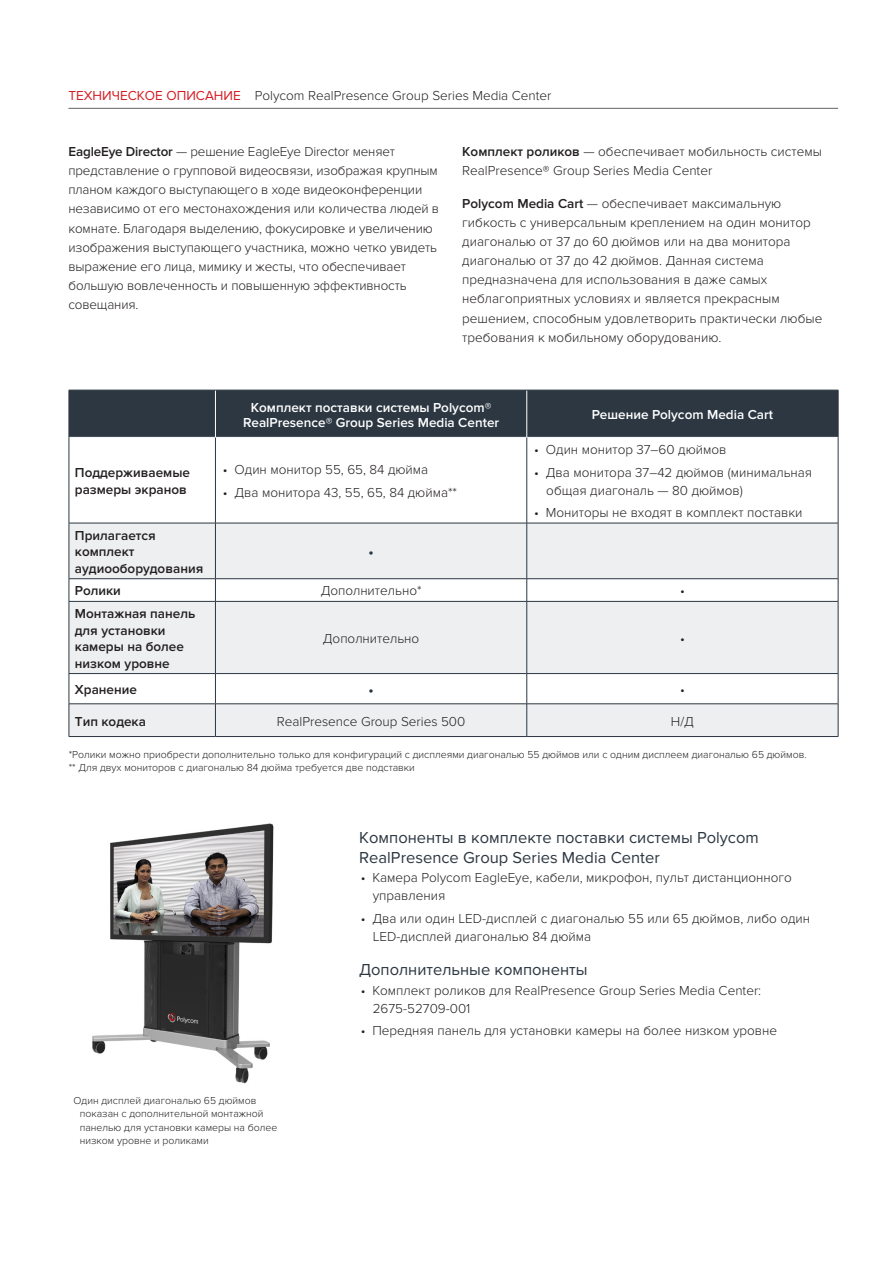
<style>
.page{position:relative;width:893px;height:1263px;background:#fff}
.page>*{position:absolute;margin:0;border:0;box-sizing:border-box;transform-origin:0 0}
.DS_-_Subhead_Level_1{font:16.5px/19.5px "Proxima Nova";color:#2c3742}
.Table_Bullet_Point{font:300 16.5px "Proxima Nova";color:#2c3742}
.Body_Copy_Text{font:300 13.5px/19.2px "Proxima Nova";color:#231f20}
.Table_Body_Copy{font:600 13.5px/16.5px "Proxima Nova";color:#231f20}
.Table_Header{font:600 13.5px/15px "Proxima Nova";color:#fff;text-align:center}
.Table_Body_Copy-2{font:300 13.5px "Proxima Nova";color:#231f20}
.Footnotes_References{font:300 10.5px/13.5px "Proxima Nova";color:#231f20}
.s1{font-weight:400;color:#d41b21}
.s2{font-weight:600}
</style>
<div class="page">
<hr style="left:68px;top:108px;width:770px;height:1px;background:#636366">
<div style="left:70px;top:391px;width:768px;height:46px;background:#2c3742"></div>
<svg style="left:70px;top:524px;width:768px;height:212px;fill:#edeff0"></svg>
<hr style="left:215px;top:390px;width:1px;height:47px;background:#fff">
<hr style="left:526px;top:390px;width:1px;height:47px;background:#fff">
<hr style="left:69px;top:390px;width:1px;height:47px;background:#2c3742">
<hr style="left:838px;top:390px;width:1px;height:47px;background:#2c3742">
<hr style="left:69px;top:437px;width:1px;height:86px;background:#2c3742">
<hr style="left:215px;top:438px;width:1px;height:85px;background:#2c3742">
<hr style="left:526px;top:438px;width:1px;height:85px;background:#2c3742">
<hr style="left:838px;top:437px;width:1px;height:86px;background:#2c3742">
<hr style="left:69px;top:523px;width:1px;height:55px;background:#2c3742">
<svg style="left:69px;top:579px;width:1px;height:22px"></svg>
<hr style="left:69px;top:602px;width:1px;height:71px;background:#2c3742">
<hr style="left:69px;top:674px;width:1px;height:30px;background:#2c3742">
<hr style="left:69px;top:704px;width:1px;height:32px;background:#2c3742">
<hr style="left:215px;top:523px;width:1px;height:55px;background:#2c3742">
<hr style="left:526px;top:523px;width:1px;height:55px;background:#2c3742">
<hr style="left:838px;top:523px;width:1px;height:55px;background:#2c3742">
<svg style="left:215px;top:579px;width:1px;height:22px"></svg>
<svg style="left:526px;top:579px;width:1px;height:22px"></svg>
<svg style="left:838px;top:579px;width:1px;height:22px"></svg>
<hr style="left:215px;top:602px;width:1px;height:71px;background:#2c3742">
<hr style="left:526px;top:602px;width:1px;height:71px;background:#2c3742">
<hr style="left:838px;top:602px;width:1px;height:71px;background:#2c3742">
<hr style="left:215px;top:674px;width:1px;height:30px;background:#2c3742">
<hr style="left:526px;top:674px;width:1px;height:30px;background:#2c3742">
<hr style="left:838px;top:674px;width:1px;height:30px;background:#2c3742">
<hr style="left:215px;top:704px;width:1px;height:32px;background:#2c3742">
<hr style="left:526px;top:704px;width:1px;height:32px;background:#2c3742">
<hr style="left:838px;top:704px;width:1px;height:32px;background:#2c3742">
<hr style="left:69px;top:523px;width:146px;height:1px;background:#2c3742">
<hr style="left:215px;top:523px;width:312px;height:1px;background:#2c3742">
<hr style="left:527px;top:523px;width:311px;height:1px;background:#2c3742">
<hr style="left:69px;top:578px;width:146px;height:1px;background:#2c3742">
<hr style="left:215px;top:578px;width:312px;height:1px;background:#2c3742">
<hr style="left:527px;top:578px;width:311px;height:1px;background:#2c3742">
<hr style="left:69px;top:601px;width:146px;height:1px;background:#2c3742">
<hr style="left:215px;top:601px;width:312px;height:1px;background:#2c3742">
<hr style="left:527px;top:601px;width:311px;height:1px;background:#2c3742">
<hr style="left:69px;top:673px;width:146px;height:1px;background:#2c3742">
<hr style="left:215px;top:673px;width:312px;height:1px;background:#2c3742">
<hr style="left:527px;top:673px;width:311px;height:1px;background:#2c3742">
<hr style="left:69px;top:703px;width:146px;height:1px;background:#2c3742">
<hr style="left:215px;top:703px;width:312px;height:1px;background:#2c3742">
<hr style="left:527px;top:703px;width:311px;height:1px;background:#2c3742">
<hr style="left:69px;top:736px;width:146px;height:1px;background:#2c3742">
<hr style="left:215px;top:736px;width:312px;height:1px;background:#2c3742">
<hr style="left:527px;top:736px;width:311px;height:1px;background:#2c3742">
<hr style="left:69px;top:390px;width:146px;height:1px;background:#2c3742">
<hr style="left:215px;top:390px;width:312px;height:1px;background:#2c3742">
<hr style="left:527px;top:390px;width:311px;height:1px;background:#2c3742">
<img style="left:92px;top:823px;width:182px;height:261px">
<p class="Body_Copy_Text" style="left:68px;top:87px;width:484px"><span class="s1">ТЕХНИЧЕСКОЕ ОПИСАНИЕ</span> Polycom RealPresence Group Series Media Center</p>
<p class="Body_Copy_Text" style="left:68px;top:142px;width:372px"><span class="s2">EagleEye Director</span> — решение EagleEye Director меняет представление о групповой видеосвязи, изображая крупным планом каждого выступающего в ходе видеоконференции независимо от его местонахождения или количества людей в комнате. Благодаря выделению, фокусировке и увеличению изображения выступающего участника, можно четко увидеть выражение его лица, мимику и жесты, что обеспечивает большую вовлеченность и повышенную эффективность совещания.</p>
<p class="Body_Copy_Text" style="left:462px;top:142px;width:361px"><span class="s2">Комплект роликов</span> — обеспечивает мобильность системы<br>RealPresence® Group Series Media Center</p>
<p class="Body_Copy_Text" style="left:462px;top:194px;width:362px"><span class="s2">Polycom Media Cart</span> — обеспечивает максимальную гибкость с универсальным креплением на один монитор диагональю от 37 до 60 дюймов или на два монитора диагональю от 37 до 42 дюймов. Данная система предназначена для использования в даже самых неблагоприятных условиях и является прекрасным решением, способным удовлетворить практически любые требования к мобильному оборудованию.</p>
<p class="Table_Header" style="left:243px;top:400px;width:258px">Комплект поставки системы Polycom®<br>RealPresence® Group Series Media Center</p>
<p class="Table_Header" style="left:592px;top:407px;width:183px">Решение Polycom Media Cart</p>
<p class="Table_Body_Copy" style="left:75px;top:465px;width:117px">Поддерживаемые размеры экранов</p>
<p class="Body_Copy_Text" style="left:223px;top:460px;width:207px">• Один монитор 55, 65, 84 дюйма</p>
<p class="Body_Copy_Text" style="left:223px;top:483px;width:236px">• Два монитора 43, 55, 65, 84 дюйма**</p>
<p class="Table_Body_Copy" style="left:75px;top:527px;width:130px">Прилагается комплект аудиооборудования</p>
<p class="Table_Bullet_Point" style="left:368px;top:542px;width:7px">•</p>
<p class="Body_Copy_Text" style="left:534px;top:440px;width:194px">• Один монитор 37–60 дюймов</p>
<p class="Body_Copy_Text" style="left:546px;top:463px;width:267px;line-height:18px;text-indent:-12px">• Два монитора 37–42 дюймов (минимальная общая диагональ — 80 дюймов)</p>
<p class="Body_Copy_Text" style="left:534px;top:503px;width:270px">• Мониторы не входят в комплект поставки</p>
<p class="Table_Body_Copy" style="left:75px;top:583px;width:48px">Ролики</p>
<p class="Table_Body_Copy-2" style="left:321px;top:583px;width:102px">Дополнительно*</p>
<p class="Body_Copy_Text" style="left:680px;top:581px;width:6px">•</p>
<p class="Table_Body_Copy" style="left:75px;top:605px;width:122px">Монтажная панель для установки камеры на более низком уровне</p>
<p class="Table_Body_Copy-2" style="left:323px;top:630px;width:98px">Дополнительно</p>
<p class="Body_Copy_Text" style="left:680px;top:629px;width:6px">•</p>
<p class="Table_Body_Copy" style="left:75px;top:681px;width:64px">Хранение</p>
<p class="Table_Bullet_Point" style="left:368px;top:680px;width:7px">•</p>
<p class="Body_Copy_Text" style="left:680px;top:680px;width:6px">•</p>
<p class="Table_Body_Copy" style="left:75px;top:713px;width:72px">Тип кодека</p>
<p class="Body_Copy_Text" style="left:277px;top:711px;width:190px">RealPresence Group Series 500</p>
<p class="Body_Copy_Text" style="left:671px;top:711px;width:24px">Н/Д</p>
<p class="Footnotes_References" style="left:69px;top:748px;width:739px">*Ролики можно приобрести дополнительно только для конфигураций с дисплеями диагональю 55 дюймов или с одним дисплеем диагональю 65 дюймов.</p>
<p class="Footnotes_References" style="left:69px;top:761px;width:348px">** Для двух мониторов с диагональю 84 дюйма требуется две подставки</p>
<p class="Footnotes_References" style="left:80px;top:1093px;width:199px;text-indent:-6px">Один дисплей диагональю 65 дюймов показан с дополнительной монтажной панелью для установки камеры на более низком уровне и роликами</p>
<p class="DS_-_Subhead_Level_1" style="left:359px;top:828px;width:401px">Компоненты в комплекте поставки системы Polycom<br>RealPresence Group Series Media Center</p>
<p class="Body_Copy_Text" style="left:373px;top:869px;width:421px;line-height:18px;text-indent:-12px">• Камера Polycom EagleEye, кабели, микрофон, пульт дистанционного управления</p>
<p class="Body_Copy_Text" style="left:373px;top:909px;width:439px;line-height:18px;text-indent:-12px">• Два или один LED-дисплей с диагональю 55 или 65 дюймов, либо один<br>LED-дисплей диагональю 84 дюйма</p>
<p class="DS_-_Subhead_Level_1" style="left:359px;top:960px;width:230px">Дополнительные компоненты</p>
<p class="Body_Copy_Text" style="left:373px;top:981px;width:390px;line-height:18px;text-indent:-12px">• Комплект роликов для RealPresence Group Series Media Center:<br>2675-52709-001</p>
<p class="Body_Copy_Text" style="left:361px;top:1021px;width:418px">• Передняя панель для установки камеры на более низком уровне</p>
</div>
